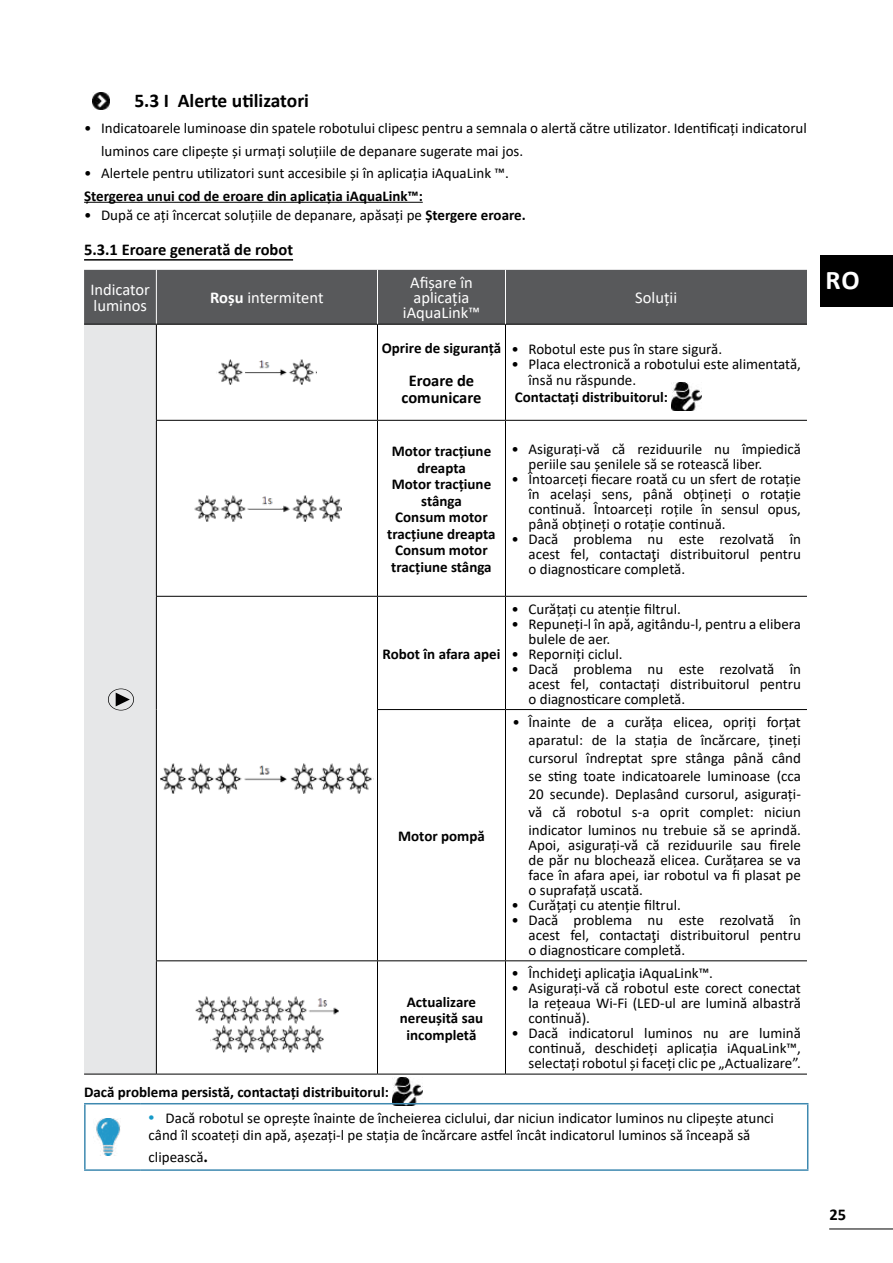
<style>
.page{position:relative;width:893px;height:1263px;background:#fff}
.page>*{position:absolute;margin:0;border:0;box-sizing:border-box;transform-origin:0 0}
.t1{font:700 27px "Calibri";color:#fff}
.t2{font:700 19.5px "Calibri";color:#000}
.t3{font:16.5px/15px "Calibri";color:#fff}
.t4{font:700 16.5px/16.5px "Calibri";color:#000;text-align:center}
.t5{font:15px/15px "Calibri";color:#000;text-align:justify}
.t6{font:700 15px/16.5px "Calibri";color:#000;text-align:center}
.s1{font-weight:700}
.s2{font-family:"Myriad Pro";font-size:21px;color:#169ac8}
.s3{font-family:"Minion Pro";font-weight:700;font-size:18px}
</style>
<div class="page">
<hr style="left:829px;top:1228px;width:64px;height:1px;background:#000">
<hr style="left:84px;top:202px;width:339px;height:1px;background:#000">
<hr style="left:84px;top:259px;width:209px;height:2px;background:#000">
<img style="left:93px;top:92px;width:17px;height:17px">
<div style="left:84px;top:270px;width:723px;height:54px;background:#58595b"></div>
<div style="left:84px;top:324px;width:72px;height:750px;background:#e6e7e8"></div>
<hr style="left:156px;top:960px;width:221px;height:1px;background:#000">
<hr style="left:156px;top:1074px;width:221px;height:1px;background:#000">
<hr style="left:377px;top:1074px;width:128px;height:1px;background:#000">
<hr style="left:156px;top:325px;width:1px;height:95px;background:#000">
<hr style="left:156px;top:421px;width:1px;height:175px;background:#000">
<hr style="left:156px;top:597px;width:1px;height:112px;background:#000">
<hr style="left:156px;top:709px;width:1px;height:251px;background:#000">
<hr style="left:156px;top:961px;width:1px;height:113px;background:#000">
<hr style="left:156px;top:270px;width:1px;height:54px;background:#fff">
<hr style="left:84px;top:324px;width:72px;height:1px;background:#000">
<hr style="left:156px;top:324px;width:221px;height:1px;background:#000">
<hr style="left:377px;top:324px;width:128px;height:1px;background:#000">
<hr style="left:377px;top:325px;width:1px;height:95px;background:#000">
<hr style="left:505px;top:324px;width:302px;height:1px;background:#000">
<hr style="left:505px;top:325px;width:1px;height:95px;background:#000">
<hr style="left:156px;top:420px;width:221px;height:1px;background:#000">
<hr style="left:377px;top:420px;width:128px;height:1px;background:#000">
<hr style="left:377px;top:421px;width:1px;height:175px;background:#000">
<hr style="left:505px;top:420px;width:302px;height:1px;background:#000">
<hr style="left:505px;top:421px;width:1px;height:175px;background:#000">
<hr style="left:84px;top:1074px;width:72px;height:1px;background:#000">
<hr style="left:156px;top:596px;width:221px;height:1px;background:#000">
<hr style="left:377px;top:596px;width:128px;height:1px;background:#000">
<hr style="left:377px;top:709px;width:128px;height:1px;background:#000">
<hr style="left:377px;top:597px;width:1px;height:112px;background:#000">
<hr style="left:505px;top:596px;width:302px;height:1px;background:#000">
<hr style="left:505px;top:597px;width:1px;height:112px;background:#000">
<hr style="left:377px;top:710px;width:1px;height:250px;background:#000">
<hr style="left:505px;top:709px;width:302px;height:1px;background:#000">
<hr style="left:505px;top:710px;width:1px;height:250px;background:#000">
<hr style="left:377px;top:270px;width:1px;height:54px;background:#fff">
<hr style="left:505px;top:270px;width:1px;height:54px;background:#fff">
<hr style="left:377px;top:960px;width:128px;height:1px;background:#000">
<hr style="left:377px;top:961px;width:1px;height:113px;background:#000">
<hr style="left:505px;top:960px;width:302px;height:1px;background:#000">
<hr style="left:505px;top:961px;width:1px;height:113px;background:#000">
<hr style="left:505px;top:1074px;width:302px;height:1px;background:#000">
<img style="left:218px;top:359px;width:99px;height:26px">
<img style="left:671px;top:383px;width:31px;height:27px">
<img style="left:194px;top:496px;width:147px;height:25px">
<img style="left:160px;top:763px;width:212px;height:31px">
<img style="left:196px;top:996px;width:142px;height:27px">
<img style="left:210px;top:1025px;width:114px;height:27px">
<img style="left:392px;top:1078px;width:30px;height:27px">
<hr style="left:84px;top:1103px;width:56px;height:1px;background:#3e89b0">
<hr style="left:84px;top:1104px;width:2px;height:65px;background:#3e89b0">
<hr style="left:140px;top:1103px;width:668px;height:1px;background:#3e89b0">
<hr style="left:807px;top:1104px;width:1px;height:65px;background:#3e89b0">
<hr style="left:84px;top:1169px;width:56px;height:2px;background:#3e89b0">
<hr style="left:140px;top:1169px;width:668px;height:2px;background:#3e89b0">
<img style="left:96px;top:1118px;width:25px;height:37px">
<div style="left:821px;top:255px;width:72px;height:51px;background:#000"></div>
<svg style="left:108px;top:688px;width:26px;height:23px"></svg>
<h2 class="t2" style="left:134px;top:87px;width:176px">5.3 I Alerte utilizatori</h2>
<p class="t5" style="left:101px;top:116px;width:707px;line-height:22.5px;text-indent:-17px">• Indicatoarele luminoase din spatele robotului clipesc pentru a semnala o alertă către utilizator. Identificați indicatorul luminos care clipește și urmați soluțiile de depanare sugerate mai jos.</p>
<p class="t5" style="left:84px;top:165px;width:426px">• Alertele pentru utilizatori sunt accesibile și în aplicația iAquaLink ™.</p>
<p class="t6" style="left:84px;top:187px;width:340px">Ștergerea unui cod de eroare din aplicația iAquaLink™:</p>
<p class="t5" style="left:84px;top:207px;width:443px">• După ce ați încercat soluțiile de depanare, apăsați pe <span class="s1">Ștergere eroare.</span></p>
<p class="t4" style="left:84px;top:241px;width:211px">5.3.1 Eroare generată de robot</p>
<p class="t3" style="left:90px;top:281px;width:61px;line-height:16.5px">Indicator luminos</p>
<p class="t3" style="left:210px;top:290px;width:115px"><span class="s1">Roșu</span> intermitent</p>
<p class="t3" style="left:403px;top:275px;width:79px;text-align:center">Afișare în aplicația iAquaLink™</p>
<p class="t3" style="left:635px;top:290px;width:43px">Soluții</p>
<p class="t6" style="left:382px;top:340px;width:121px">Oprire de siguranță</p>
<p class="t4" style="left:402px;top:372px;width:81px">Eroare de comunicare</p>
<p class="t5" style="left:511px;top:341px;width:212px">• Robotul este pus în stare sigură.</p>
<p class="t5" style="left:528px;top:355px;width:274px;line-height:16.5px;text-indent:-17px">• Placa electronică a robotului este alimentată, însă nu răspunde.</p>
<p class="t6" style="left:515px;top:388px;width:155px">Contactați distribuitorul:</p>
<p class="t6" style="left:387px;top:443px;width:110px">Motor tracțiune dreapta<br>Motor tracțiune stânga<br>Consum motor tracțiune dreapta<br>Consum motor tracțiune stânga</p>
<p class="t5" style="left:528px;top:441px;width:274px;text-indent:-17px">• Asigurați-vă că reziduurile nu împiedică periile sau șenilele să se rotească liber.</p>
<p class="t5" style="left:528px;top:471px;width:274px;text-indent:-17px">• Întoarceți fiecare roată cu un sfert de rotație în același sens, până obțineți o rotație continuă. Întoarceți roțile în sensul opus, până obțineți o rotație continuă.</p>
<p class="t5" style="left:528px;top:531px;width:274px;text-indent:-17px">• Dacă problema nu este rezolvată în acest fel, contactaţi distribuitorul pentru o diagnosticare completă.</p>
<p class="t6" style="left:383px;top:645px;width:119px">Robot în afara apei</p>
<p class="t6" style="left:398px;top:827px;width:88px">Motor pompă</p>
<p class="t6" style="left:400px;top:993px;width:85px">Actualizare nereușită sau incompletă</p>
<p class="t5" style="left:511px;top:601px;width:171px">• Curățați cu atenție filtrul.</p>
<p class="t5" style="left:528px;top:616px;width:274px;text-indent:-17px">• Repuneți-l în apă, agitându-l, pentru a elibera bulele de aer.</p>
<p class="t5" style="left:511px;top:646px;width:113px">• Reporniți ciclul.</p>
<p class="t5" style="left:528px;top:661px;width:274px;text-indent:-17px">• Dacă problema nu este rezolvată în acest fel, contactaţi distribuitorul pentru o diagnosticare completă.</p>
<p class="t5" style="left:528px;top:712px;width:274px;line-height:18px;text-indent:-16px">• Înainte de a curăța elicea, opriți forțat aparatul: de la stația de încărcare, țineți cursorul îndreptat spre stânga până când se sting toate indicatoarele luminoase (cca 20 secunde). Deplasând cursorul, asigurați&shy;vă că robotul s-a oprit complet: niciun indicator luminos nu trebuie să se aprindă.</p>
<p class="t5" style="left:528px;top:837px;width:274px">Apoi, asigurați-vă că reziduurile sau firele de păr nu blochează elicea. Curățarea se va face în afara apei, iar robotul va fi plasat pe o suprafață uscată.</p>
<p class="t5" style="left:511px;top:897px;width:171px">• Curățați cu atenție filtrul.</p>
<p class="t5" style="left:528px;top:912px;width:274px;text-indent:-17px">• Dacă problema nu este rezolvată în acest fel, contactaţi distribuitorul pentru o diagnosticare completă.</p>
<p class="t5" style="left:511px;top:965px;width:203px">• Închideţi aplicaţia iAquaLink™.</p>
<p class="t5" style="left:528px;top:980px;width:274px;text-indent:-17px">• Asigurați-vă că robotul este corect conectat la rețeaua Wi-Fi (LED-ul are lumină albastră continuă).</p>
<p class="t5" style="left:528px;top:1025px;width:274px;text-indent:-17px">• Dacă indicatorul luminos nu are lumină continuă, deschideți aplicația iAquaLink™, selectați robotul și faceți clic pe „Actualizare”.</p>
<p class="t6" style="left:84px;top:1083px;width:306px">Dacă problema persistă, contactați distribuitorul:</p>
<p class="t5" style="left:149px;top:1110px;width:627px;line-height:16.5px"><span class="s2">•</span> Dacă robotul se oprește înainte de încheierea ciclului, dar niciun indicator luminos nu clipește atunci când îl scoateți din apă, așezați-l pe stația de încărcare astfel încât indicatorul luminos să înceapă să</p>
<p class="t5" style="left:149px;top:1149px;width:61px">clipească<span class="s3">.</span></p>
<h1 class="t1" style="left:825px;top:261px;width:36px">RO</h1>
<p class="t4" style="left:829px;top:1206px;width:18px">25</p>
</div>
